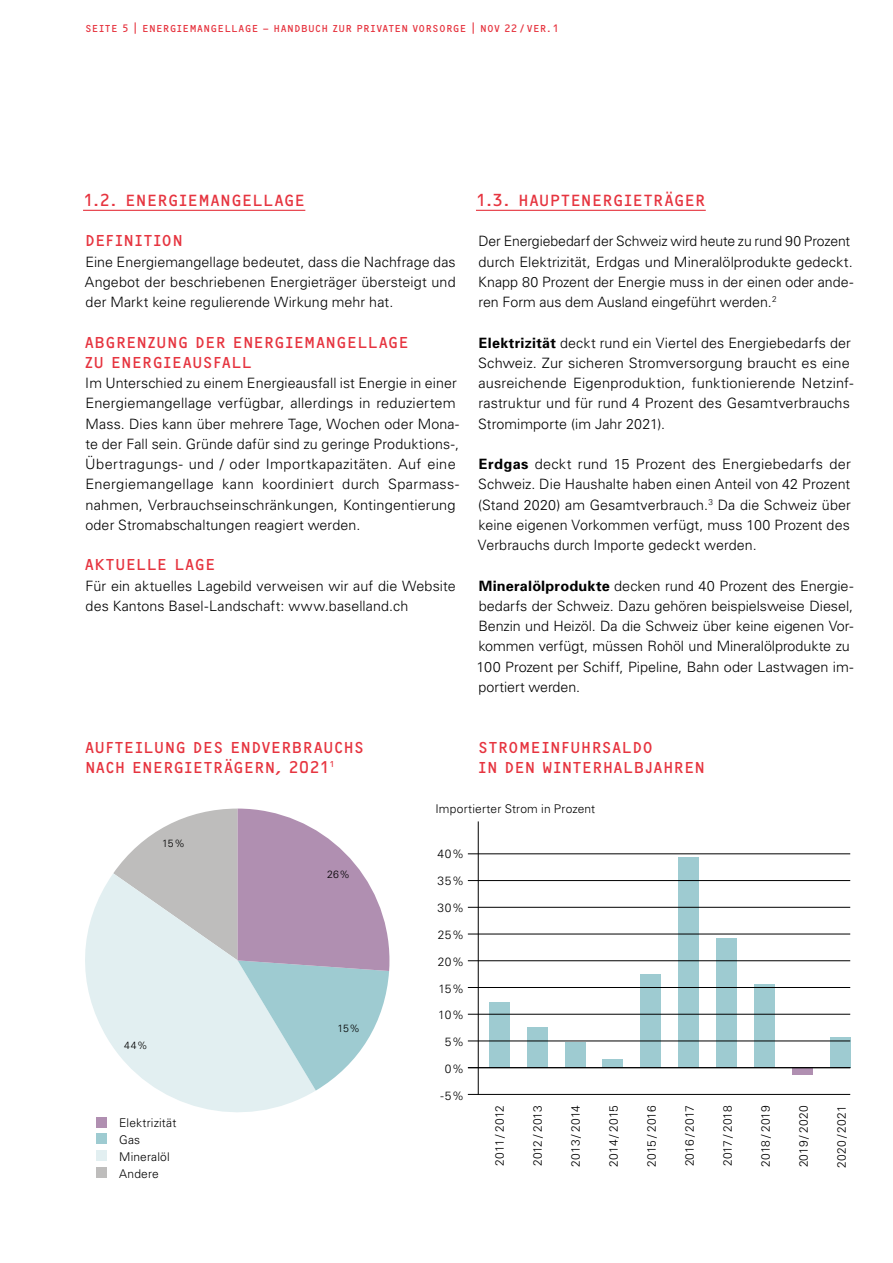
<style>
.page{position:relative;width:893px;height:1263px;background:#fff}
.page>*{position:absolute;margin:0;border:0;box-sizing:border-box;transform-origin:0 0}
.t1{font:16.8px "OCRF";color:#e6343f}
.t2{font:16.5px/20.2px "OCRF";color:#e6343f}
.t3{font:300 14.25px/20.2px "Univers";letter-spacing:.005em;color:#000}
.t4{font:300 12px/16.8px "Univers";letter-spacing:.015em;color:#000}
.t5{font:10.5px "OCRF";letter-spacing:.02em;color:#e6343f}
.t6{font:300 10.5px "Univers";letter-spacing:.005em;color:#000}
.s1{font-size:14.7px}
.s2{font-weight:700}
</style>
<div class="page">
<div style="left:96px;top:1133px;width:11px;height:11px;background:#9ecbd1"></div>
<div style="left:96px;top:1150px;width:11px;height:11px;background:#e2eff1"></div>
<div style="left:96px;top:1167px;width:11px;height:11px;background:#bebdbc"></div>
<svg style="left:85px;top:874px;width:231px;height:254px"></svg>
<svg style="left:113px;top:808px;width:276px;height:282px;background:#cbcdd7"></svg>
<div style="left:792px;top:1068px;width:20px;height:7px;background:#b08fb1"></div>
<div style="left:489px;top:1002px;width:20px;height:66px;background:#9ecbd1"></div>
<div style="left:527px;top:1027px;width:20px;height:41px;background:#9ecbd1"></div>
<div style="left:565px;top:1042px;width:20px;height:26px;background:#9ecbd1"></div>
<div style="left:603px;top:1059px;width:20px;height:9px;background:#9ecbd1"></div>
<div style="left:641px;top:974px;width:20px;height:94px;background:#9ecbd1"></div>
<div style="left:679px;top:857px;width:20px;height:211px;background:#9ecbd1"></div>
<div style="left:716px;top:938px;width:21px;height:130px;background:#9ecbd1"></div>
<div style="left:754px;top:984px;width:21px;height:84px;background:#9ecbd1"></div>
<div style="left:830px;top:1037px;width:20px;height:31px;background:#9ecbd1"></div>
<hr style="left:468px;top:853px;width:382px;height:1px;background:#000">
<hr style="left:468px;top:880px;width:382px;height:1px;background:#000">
<hr style="left:468px;top:907px;width:382px;height:1px;background:#000">
<hr style="left:468px;top:934px;width:382px;height:1px;background:#000">
<hr style="left:468px;top:960px;width:382px;height:1px;background:#000">
<hr style="left:468px;top:987px;width:382px;height:1px;background:#000">
<hr style="left:468px;top:1014px;width:382px;height:1px;background:#000">
<hr style="left:468px;top:1041px;width:382px;height:1px;background:#000">
<hr style="left:468px;top:1067px;width:382px;height:1px;background:#000">
<hr style="left:468px;top:1094px;width:382px;height:1px;background:#000">
<hr style="left:478px;top:821px;width:1px;height:273px;background:#000">
<hr style="left:476px;top:210px;width:230px;height:1px;background:#e6343f">
<hr style="left:83px;top:210px;width:222px;height:1px;background:#e6343f">
<p class="t5" style="left:85px;top:22px;width:476px">SEITE 5 <span class="s1">|</span> ENERGIEMANGELLAGE – HANDBUCH ZUR PRIVATEN VORSORGE <span class="s1">|</span> NOV 22/VER.1</p>
<p class="t1" style="left:83px;top:190px;width:224px">1.2. ENERGIEMANGELLAGE</p>
<p class="t2" style="left:85px;top:230px;width:100px">DEFINITION</p>
<p class="t3" style="left:85px;top:251px;width:372px;text-align:justify">Eine Energiemangellage bedeutet, dass die Nachfrage das Angebot der beschriebenen Energieträger übersteigt und der Markt keine regulierende Wirkung mehr hat.</p>
<p class="t2" style="left:84px;top:331px;width:326px">ABGRENZUNG DER ENERGIEMANGELLAGE<br>ZU ENERGIEAUSFALL</p>
<p class="t3" style="left:85px;top:372px;width:375px">Im Unterschied zu einem Energieausfall ist Energie in einer Energiemangellage verfügbar, allerdings in reduziertem Mass. Dies kann über mehrere Tage, Wochen oder Mona&shy;te der Fall sein. Gründe dafür sind zu geringe Produktions-, Übertragungs- und / oder Importkapazitäten. Auf eine Energiemangellage kann koordiniert durch Sparmass&shy;nahmen, Verbrauchseinschränkungen, Kontingentierung oder Stromabschaltungen reagiert werden.</p>
<p class="t2" style="left:85px;top:554px;width:132px">AKTUELLE LAGE</p>
<p class="t3" style="left:85px;top:575px;width:372px">Für ein aktuelles Lagebild verweisen wir auf die Website des Kantons Basel-Landschaft: www.baselland.ch</p>
<p class="t1" style="left:476px;top:190px;width:231px">1.3. HAUPTENERGIETRÄGER</p>
<p class="t3" style="left:478px;top:231px;width:377px">Der Energiebedarf der Schweiz wird heute zu rund 90 Prozent durch Elektrizität, Erdgas und Mineralölprodukte gedeckt.<br>Knapp 80 Prozent der Energie muss in der einen oder ande&shy;ren Form aus dem Ausland eingeführt werden.<sup>2</sup></p>
<p class="t3" style="left:478px;top:332px;width:377px"><span class="s2">Elektrizität</span> deckt rund ein Viertel des Energiebedarfs der Schweiz. Zur sicheren Stromversorgung braucht es eine ausreichende Eigenproduktion, funktionierende Netzinf&shy;rastruktur und für rund 4 Prozent des Gesamtverbrauchs Stromimporte (im Jahr 2021).</p>
<p class="t3" style="left:478px;top:453px;width:374px;text-align:justify"><span class="s2">Erdgas</span> deckt rund 15 Prozent des Energiebedarfs der Schweiz. Die Haushalte haben einen Anteil von 42 Prozent (Stand 2020) am Gesamtverbrauch.<sup>3</sup> Da die Schweiz über keine eigenen Vorkommen verfügt, muss 100 Prozent des Verbrauchs durch Importe gedeckt werden.</p>
<p class="t3" style="left:477px;top:575px;width:378px"><span class="s2">Mineralölprodukte</span> decken rund 40 Prozent des Energie&shy;bedarfs der Schweiz. Dazu gehören beispielsweise Diesel, Benzin und Heizöl. Da die Schweiz über keine eigenen Vor&shy;kommen verfügt, müssen Rohöl und Mineralölprodukte zu 100 Prozent per Schiff, Pipeline, Bahn oder Lastwagen im&shy;portiert werden.</p>
<p class="t2" style="left:85px;top:736px;width:281px">AUFTEILUNG DES ENDVERBRAUCHS<br>NACH ENERGIETRÄGERN, 2021<sup>1</sup></p>
<p class="t6" style="left:162px;top:836px;width:24px">15%</p>
<p class="t6" style="left:124px;top:1038px;width:25px">44%</p>
<p class="t4" style="left:119px;top:1114px;width:59px">Elektrizität<br>Gas<br>Mineralöl<br>Andere</p>
<p class="t6" style="left:327px;top:868px;width:25px">26%</p>
<p class="t6" style="left:337px;top:1022px;width:24px">15%</p>
<p class="t2" style="left:478px;top:736px;width:229px">STROMEINFUHRSALDO<br>IN DEN WINTERHALBJAHREN</p>
<p class="t4" style="left:435px;top:800px;width:161px">Importierter Strom in Prozent</p>
<p class="t4" style="left:437px;top:845px;width:28px">40%</p>
<p class="t4" style="left:438px;top:872px;width:28px">35%</p>
<p class="t4" style="left:438px;top:899px;width:28px">30%</p>
<p class="t4" style="left:438px;top:926px;width:28px">25%</p>
<p class="t4" style="left:438px;top:953px;width:28px">20%</p>
<p class="t4" style="left:438px;top:979px;width:27px">15%</p>
<p class="t4" style="left:438px;top:1006px;width:27px">10%</p>
<p class="t4" style="left:445px;top:1033px;width:21px">5%</p>
<p class="t4" style="left:445px;top:1060px;width:21px">0%</p>
<p class="t4" style="left:441px;top:1087px;width:25px">-5%</p>
<p class="t4" style="left:491px;top:1166px;width:62px;rotate:-90deg">2011 / 2012</p>
<p class="t4" style="left:529px;top:1166px;width:62px;rotate:-90deg">2012 / 2013</p>
<p class="t4" style="left:567px;top:1166px;width:63px;rotate:-90deg">2013 / 2014</p>
<p class="t4" style="left:605px;top:1166px;width:63px;rotate:-90deg">2014 / 2015</p>
<p class="t4" style="left:643px;top:1166px;width:63px;rotate:-90deg">2015 / 2016</p>
<p class="t4" style="left:681px;top:1166px;width:62px;rotate:-90deg">2016 / 2017</p>
<p class="t4" style="left:719px;top:1166px;width:62px;rotate:-90deg">2017 / 2018</p>
<p class="t4" style="left:757px;top:1166px;width:63px;rotate:-90deg">2018 / 2019</p>
<p class="t4" style="left:795px;top:1167px;width:64px;rotate:-90deg">2019 / 2020</p>
<p class="t4" style="left:833px;top:1168px;width:64px;rotate:-90deg">2020 /2021</p>
</div>
